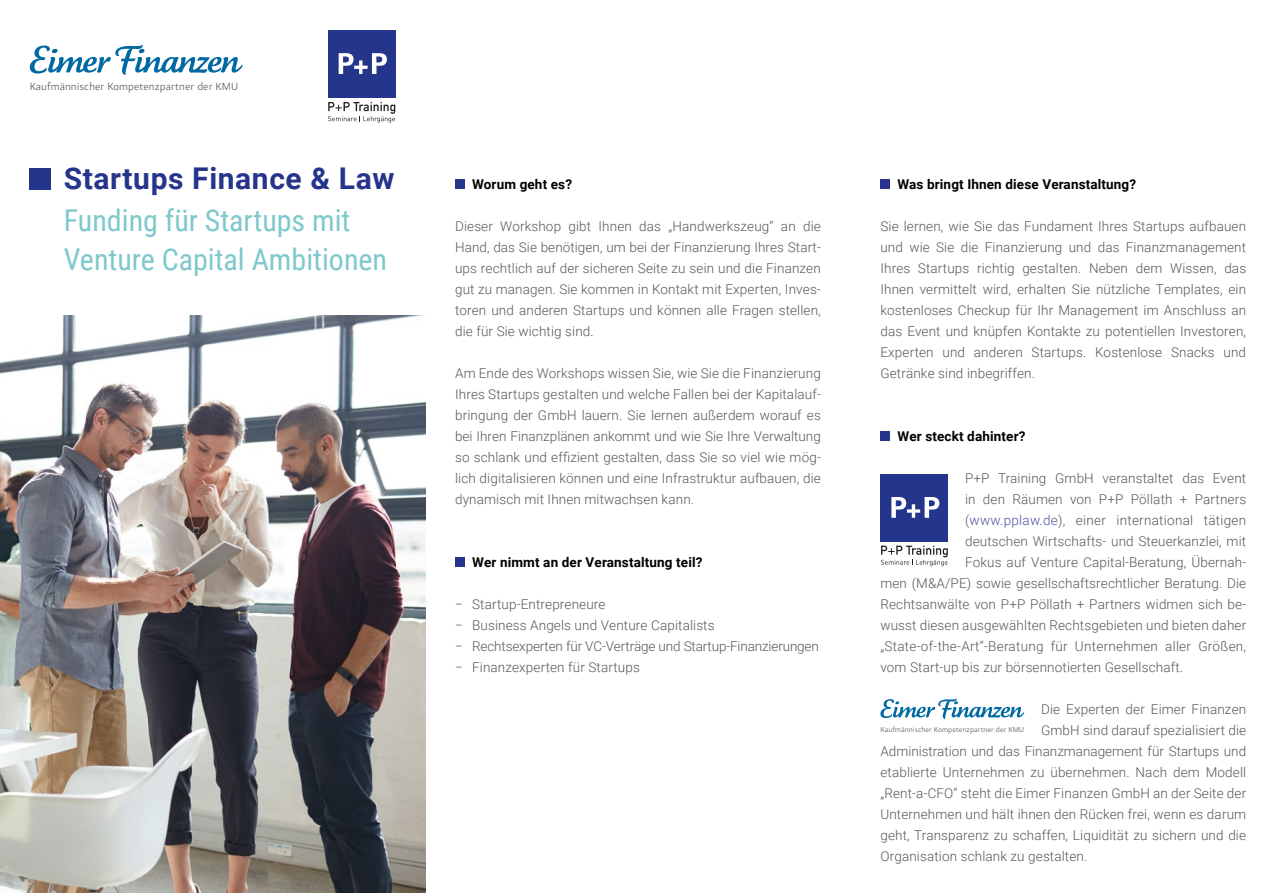
<style>
.page{position:relative;width:1276px;height:893px;background:#fff}
.page>*{position:absolute;margin:0;border:0;box-sizing:border-box;transform-origin:0 0}
.t1{font:30px/39px "Roboto Condensed";color:#7fc8cc}
.t2{font:700 30px "Roboto";letter-spacing:.02em;color:#26358c}
.t3{font:300 13.5px/21px "Roboto";letter-spacing:.01em;color:#575756;text-align:justify}
.t4{font:700 13.5px "Roboto";letter-spacing:.01em;color:#000}
.t5{font:300 10.8px "Samo Sans Pro";letter-spacing:.005em;color:#575756}
.t6{font:300 7.5px "Samo Sans Pro";letter-spacing:.005em;color:#575756}
.s1{color:#4f54a0}
</style>
<div class="page">
<div style="left:30px;top:168px;width:21px;height:21px;background:#26358c"></div>
<svg style="left:30px;top:45px;width:212px;height:30px"></svg>
<div style="left:327px;top:30px;width:68px;height:68px;background:#26358c"></div>
<svg style="left:339px;top:53px;width:48px;height:21px"></svg>
<svg style="left:328px;top:102px;width:67px;height:21px"></svg>
<img style="left:0;top:315px;width:425px;height:578px">
<div style="left:455px;top:179px;width:10px;height:10px;background:#26358c"></div>
<div style="left:455px;top:557px;width:10px;height:10px;background:#26358c"></div>
<div style="left:880px;top:179px;width:10px;height:10px;background:#26358c"></div>
<div style="left:880px;top:431px;width:10px;height:10px;background:#26358c"></div>
<div style="left:880px;top:474px;width:68px;height:67px;background:#26358c"></div>
<svg style="left:891px;top:497px;width:48px;height:21px"></svg>
<svg style="left:881px;top:546px;width:66px;height:20px"></svg>
<svg style="left:880px;top:698px;width:144px;height:21px"></svg>
<p class="t5" style="left:30px;top:80px;width:210px">Kaufmännischer Kompetenzpartner der KMU</p>
<h1 class="t2" style="left:64px;top:158px;width:332px">Startups Finance &amp; Law</h1>
<h1 class="t1" style="left:64px;top:200px;width:325px">Funding für Startups mit<br>Venture Capital Ambitionen</h1>
<p class="t4" style="left:472px;top:175px;width:101px">Worum geht es?</p>
<p class="t3" style="left:455px;top:215px;width:367px">Dieser Workshop gibt Ihnen das „Handwerkszeug“ an die Hand, das Sie benötigen, um bei der Finanzierung Ihres Start&shy;ups rechtlich auf der sicheren Seite zu sein und die Finanzen gut zu managen. Sie kommen in Kontakt mit Experten, Inves&shy;toren und anderen Startups und können alle Fragen stellen, die für Sie wichtig sind.</p>
<p class="t3" style="left:455px;top:362px;width:367px">Am Ende des Workshops wissen Sie, wie Sie die Finanzierung Ihres Startups gestalten und welche Fallen bei der Kapitalauf&shy;bringung der GmbH lauern. Sie lernen außerdem worauf es bei Ihren Finanzplänen ankommt und wie Sie Ihre Verwaltung so schlank und effizient gestalten, dass Sie so viel wie mög&shy;lich digitalisieren können und eine Infrastruktur aufbauen, die dynamisch mit Ihnen mitwachsen kann.</p>
<p class="t4" style="left:472px;top:553px;width:232px">Wer nimmt an der Veranstaltung teil?</p>
<p class="t3" style="left:455px;top:593px;width:365px;text-align:left">− Startup-Entrepreneure<br>− Business Angels und Venture Capitalists<br>− Rechtsexperten für VC-Verträge und Startup-Finanzierungen − Finanzexperten für Startups</p>
<p class="t4" style="left:897px;top:175px;width:240px">Was bringt Ihnen diese Veranstaltung?</p>
<p class="t3" style="left:880px;top:215px;width:367px">Sie lernen, wie Sie das Fundament Ihres Startups aufbauen und wie Sie die Finanzierung und das Finanzmanagement Ihres Startups richtig gestalten. Neben dem Wissen, das Ihnen vermittelt wird, erhalten Sie nützliche Templates, ein kostenloses Checkup für Ihr Management im Anschluss an das Event und knüpfen Kontakte zu potentiellen Investoren, Experten und anderen Startups. Kostenlose Snacks und Getränke sind inbegriffen.</p>
<p class="t4" style="left:897px;top:427px;width:129px">Wer steckt dahinter?</p>
<p class="t3" style="left:965px;top:467px;width:283px">P+P Training GmbH veranstaltet das Event</p>
<p class="t3" style="left:965px;top:488px;width:283px">in den Räumen von P+P Pöllath + Partners</p>
<p class="t3" style="left:965px;top:509px;width:283px">(<span class="s1">www.pplaw.de</span>), einer international tätigen</p>
<p class="t3" style="left:965px;top:530px;width:283px">deutschen Wirtschafts- und Steuerkanzlei, mit</p>
<p class="t3" style="left:965px;top:551px;width:283px">Fokus auf Venture Capital-Beratung, Übernah-</p>
<p class="t3" style="left:880px;top:572px;width:367px">men (M&amp;A/PE) sowie gesellschaftsrechtlicher Beratung. Die</p>
<p class="t3" style="left:880px;top:593px;width:367px">Rechtsanwälte von P+P Pöllath + Partners widmen sich be-</p>
<p class="t3" style="left:880px;top:615px;width:367px">wusst diesen ausgewählten Rechtsgebieten und bieten daher</p>
<p class="t3" style="left:880px;top:636px;width:367px">„State-of-the-Art“-Beratung für Unternehmen aller Größen,</p>
<p class="t3" style="left:880px;top:657px;width:304px">vom Start-up bis zur börsennotierten Gesellschaft.</p>
<p class="t3" style="left:1041px;top:699px;width:206px">Die Experten der Eimer Finanzen</p>
<p class="t3" style="left:1041px;top:720px;width:206px">GmbH sind darauf spezialisiert die</p>
<p class="t3" style="left:880px;top:741px;width:367px">Administration und das Finanzmanagement für Startups und</p>
<p class="t3" style="left:880px;top:762px;width:367px">etablierte Unternehmen zu übernehmen. Nach dem Modell</p>
<p class="t3" style="left:880px;top:783px;width:367px">„Rent-a-CFO“ steht die Eimer Finanzen GmbH an der Seite der</p>
<p class="t3" style="left:880px;top:804px;width:367px">Unternehmen und hält ihnen den Rücken frei, wenn es darum</p>
<p class="t3" style="left:880px;top:825px;width:367px">geht, Transparenz zu schaffen, Liquidität zu sichern und die</p>
<p class="t3" style="left:880px;top:846px;width:208px">Organisation schlank zu gestalten.</p>
<p class="t6" style="left:880px;top:725px;width:145px">Kaufmännischer Kompetenzpartner der KMU</p>
</div>
